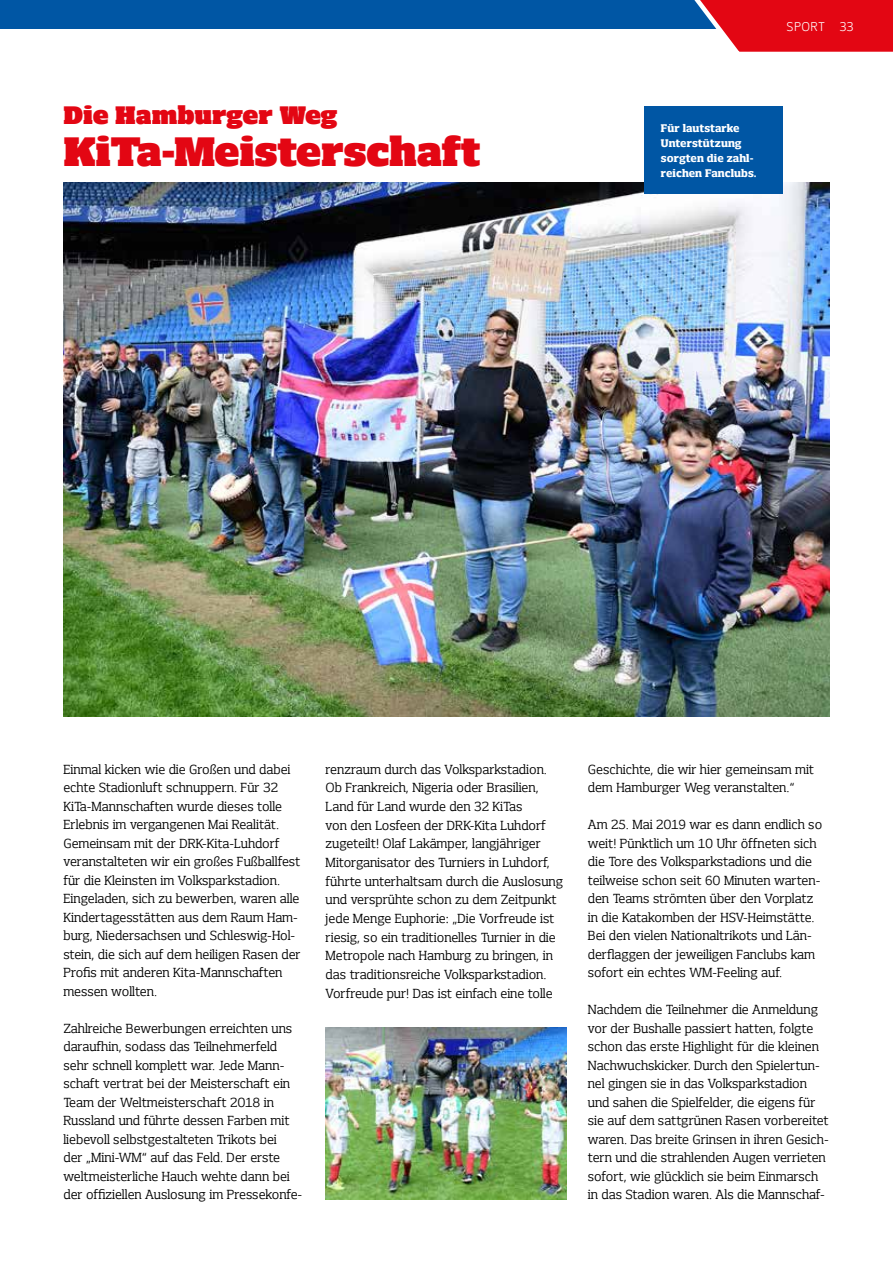
<style>
.page{position:relative;width:893px;height:1263px;background:#fff}
.page>*{position:absolute;margin:0;border:0;box-sizing:border-box;transform-origin:0 0}
.t1{font:800 39px "Hsv Slab";letter-spacing:-.01em;color:#e30613}
.t2{font:800 24px "Hsv Slab";color:#e30613}
.t3{font:12.75px/18.5px "Hsv Slab";color:#000}
.t4{font:300 12px "Hsv Sans";letter-spacing:.03em;color:#fff}
.t5{font:700 10.5px/15px "Hsv Slab";letter-spacing:.005em;color:#fff}
</style>
<div class="page">
<img style="left:64px;top:182px;width:765px;height:534px">
<img style="left:326px;top:1028px;width:241px;height:171px">
<div style="left:644px;top:106px;width:138px;height:88px;background:#0056a4"></div>
<div style="left:0;top:0;width:893px;height:28px;background:#0056a4"></div>
<svg style="left:665px;top:0;width:228px;height:52px"></svg>
<h2 class="t2" style="left:63px;top:100px;width:276px">Die Hamburger Weg</h2>
<h1 class="t1" style="left:63px;top:127px;width:419px">KiTa-Meisterschaft</h1>
<p class="t4" style="left:787px;top:19px;width:69px">SPORT 33</p>
<p class="t5" style="left:661px;top:120px;width:97px">Für lautstarke<br>Unterstützung sorgten die zahl&shy;reichen Fanclubs.</p>
<p class="t3" style="left:63px;top:760px;width:239px">Einmal kicken wie die Großen und dabei echte Stadionluft schnuppern. Für 32<br>KiTa-Mannschaften wurde dieses tolle Erlebnis im vergangenen Mai Realität.<br>Gemeinsam mit der DRK-Kita-Luhdorf veranstalteten wir ein großes Fußballfest für die Kleinsten im Volksparkstadion.<br>Eingeladen, sich zu bewerben, waren alle Kindertagesstätten aus dem Raum Ham&shy;burg, Niedersachsen und Schleswig-Hol&shy;stein, die sich auf dem heiligen Rasen der Profis mit anderen Kita-Mannschaften messen wollten.</p>
<p class="t3" style="left:63px;top:1019px;width:240px">Zahlreiche Bewerbungen erreichten uns daraufhin, sodass das Teilnehmerfeld sehr schnell komplett war. Jede Mann&shy;schaft vertrat bei der Meisterschaft ein Team der Weltmeisterschaft 2018 in Russland und führte dessen Farben mit liebevoll selbstgestalteten Trikots bei<br>der „Mini-WM“ auf das Feld. Der erste weltmeisterliche Hauch wehte dann bei der offiziellen Auslosung im Pressekonfe-</p>
<p class="t3" style="left:326px;top:760px;width:239px">renzraum durch das Volksparkstadion.<br>Ob Frankreich, Nigeria oder Brasilien, Land für Land wurde den 32 KiTas<br>von den Losfeen der DRK-Kita Luhdorf zugeteilt! Olaf Lakämper, langjähriger Mitorganisator des Turniers in Luhdorf, führte unterhaltsam durch die Auslosung und versprühte schon zu dem Zeitpunkt jede Menge Euphorie: „Die Vorfreude ist riesig, so ein traditionelles Turnier in die Metropole nach Hamburg zu bringen, in das traditionsreiche Volksparkstadion.<br>Vorfreude pur! Das ist einfach eine tolle</p>
<p class="t3" style="left:588px;top:760px;width:228px">Geschichte, die wir hier gemeinsam mit dem Hamburger Weg veranstalten.“</p>
<p class="t3" style="left:588px;top:816px;width:236px">Am 25. Mai 2019 war es dann endlich so weit! Pünktlich um 10 Uhr öffneten sich die Tore des Volksparkstadions und die teilweise schon seit 60 Minuten warten&shy;den Teams strömten über den Vorplatz in die Katakomben der HSV-Heimstätte.<br>Bei den vielen Nationaltrikots und Län&shy;derflaggen der jeweiligen Fanclubs kam sofort ein echtes WM-Feeling auf.</p>
<p class="t3" style="left:588px;top:1001px;width:242px">Nachdem die Teilnehmer die Anmeldung vor der Bushalle passiert hatten, folgte schon das erste Highlight für die kleinen Nachwuchskicker. Durch den Spielertun&shy;nel gingen sie in das Volksparkstadion und sahen die Spielfelder, die eigens für sie auf dem sattgrünen Rasen vorbereitet waren. Das breite Grinsen in ihren Gesich&shy;tern und die strahlenden Augen verrieten sofort, wie glücklich sie beim Einmarsch in das Stadion waren. Als die Mannschaf-</p>
</div>
